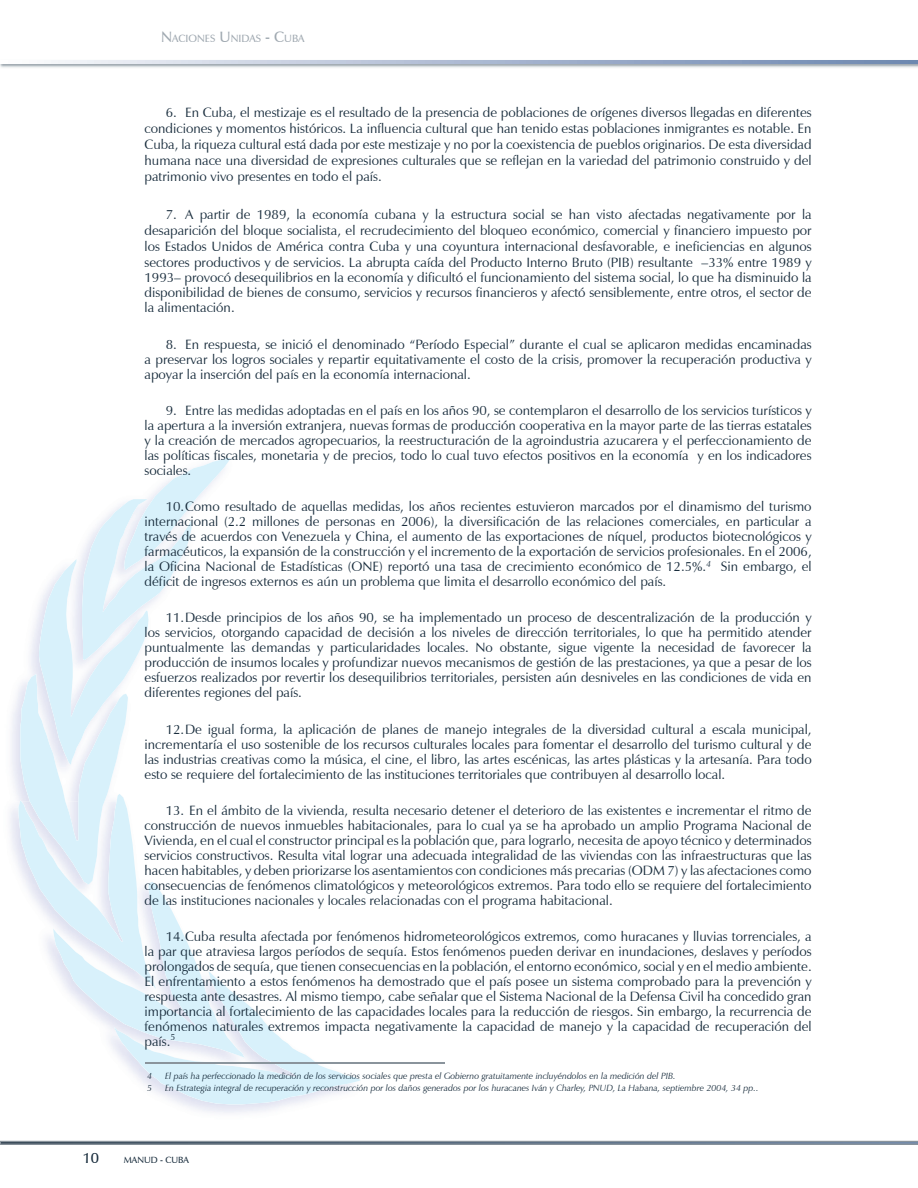
<style>
.page{position:relative;width:918px;height:1188px;background:#fff}
.page>*{position:absolute;margin:0;border:0;box-sizing:border-box;transform-origin:0 0}
.t1{font:600 15px "Zapf Humanist 601 BT";color:#182c3c}
.t2{font:13.5px/15px "Zapf Humanist 601 BT";color:#182c3c;text-align:justify}
.t3{font:600 10.5px "Zapf Humanist 601 BT";color:#a0a9b1}
.t4{font:italic 9px "Zapf Humanist 601 BT";color:#182c3c}
.t5{font:600 9px "Zapf Humanist 601 BT";color:#182c3c}
.s1{font-size:15px}
</style>
<div class="page">
<svg style="left:22px;top:60px;width:895px;height:1px"></svg>
<svg style="left:22px;top:62px;width:895px;height:1px"></svg>
<svg style="left:22px;top:63px;width:895px;height:1px"></svg>
<svg style="left:0;top:1141px;width:918px;height:4px;background:#74828f"></svg>
<svg style="left:19px;top:458px;width:342px;height:646px"></svg>
<hr style="left:146px;top:1062px;width:299px;height:1px;background:#8a949c">
<p class="t3" style="left:161px;top:32px;width:145px"><span class="s1">N</span>ACIONES <span class="s1">U</span>NIDAS <span class="s1">- C</span>UBA</p>
<p class="t2" style="left:145px;top:104px;width:669px;line-height:16.2px;text-indent:21px">6. En Cuba, el mestizaje es el resultado de la presencia de poblaciones de orígenes diversos llegadas en diferentes condiciones y momentos históricos. La influencia cultural que han tenido estas poblaciones inmigrantes es notable. En Cuba, la riqueza cultural está dada por este mestizaje y no por la coexistencia de pueblos originarios. De esta diversidad humana nace una diversidad de expresiones culturales que se reflejan en la variedad del patrimonio construido y del patrimonio vivo presentes en todo el país.</p>
<p class="t2" style="left:145px;top:206px;width:669px;line-height:15.6px;text-indent:21px">7. A partir de 1989, la economía cubana y la estructura social se han visto afectadas negativamente por la desaparición del bloque socialista, el recrudecimiento del bloqueo económico, comercial y financiero impuesto por los Estados Unidos de América contra Cuba y una coyuntura internacional desfavorable, e ineficiencias en algunos sectores productivos y de servicios. La abrupta caída del Producto Interno Bruto (PIB) resultante –33% entre 1989 y 1993– provocó desequilibrios en la economía y dificultó el funcionamiento del sistema social, lo que ha disminuido la disponibilidad de bienes de consumo, servicios y recursos financieros y afectó sensiblemente, entre otros, el sector de la alimentación.</p>
<p class="t2" style="left:145px;top:337px;width:669px;text-indent:21px">8. En respuesta, se inició el denominado “Período Especial” durante el cual se aplicaron medidas encaminadas a preservar los logros sociales y repartir equitativamente el costo de la crisis, promover la recuperación productiva y apoyar la inserción del país en la economía internacional.</p>
<p class="t2" style="left:145px;top:403px;width:669px;text-indent:21px">9. Entre las medidas adoptadas en el país en los años 90, se contemplaron el desarrollo de los servicios turísticos y la apertura a la inversión extranjera, nuevas formas de producción cooperativa en la mayor parte de las tierras estatales y la creación de mercados agropecuarios, la reestructuración de la agroindustria azucarera y el perfeccionamiento de las políticas fiscales, monetaria y de precios, todo lo cual tuvo efectos positivos en la economía y en los indicadores sociales.</p>
<p class="t2" style="left:145px;top:499px;width:669px;text-indent:21px">10. Como resultado de aquellas medidas, los años recientes estuvieron marcados por el dinamismo del turismo internacional (2.2 millones de personas en 2006), la diversificación de las relaciones comerciales, en particular a través de acuerdos con Venezuela y China, el aumento de las exportaciones de níquel, productos biotecnológicos y farmacéuticos, la expansión de la construcción y el incremento de la exportación de servicios profesionales. En el 2006, la Oficina Nacional de Estadísticas (ONE) reportó una tasa de crecimiento económico de 12.5%.<sup>4</sup> Sin embargo, el déficit de ingresos externos es aún un problema que limita el desarrollo económico del país.</p>
<p class="t2" style="left:145px;top:610px;width:669px;text-indent:21px">11. Desde principios de los años 90, se ha implementado un proceso de descentralización de la producción y los servicios, otorgando capacidad de decisión a los niveles de dirección territoriales, lo que ha permitido atender puntualmente las demandas y particularidades locales. No obstante, sigue vigente la necesidad de favorecer la producción de insumos locales y profundizar nuevos mecanismos de gestión de las prestaciones, ya que a pesar de los esfuerzos realizados por revertir los desequilibrios territoriales, persisten aún desniveles en las condiciones de vida en diferentes regiones del país.</p>
<p class="t2" style="left:145px;top:722px;width:669px;text-indent:21px">12. De igual forma, la aplicación de planes de manejo integrales de la diversidad cultural a escala municipal, incrementaría el uso sostenible de los recursos culturales locales para fomentar el desarrollo del turismo cultural y de las industrias creativas como la música, el cine, el libro, las artes escénicas, las artes plásticas y la artesanía. Para todo esto se requiere del fortalecimiento de las instituciones territoriales que contribuyen al desarrollo local.</p>
<p class="t2" style="left:145px;top:803px;width:669px;text-indent:21px">13. En el ámbito de la vivienda, resulta necesario detener el deterioro de las existentes e incrementar el ritmo de construcción de nuevos inmuebles habitacionales, para lo cual ya se ha aprobado un amplio Programa Nacional de Vivienda, en el cual el constructor principal es la población que, para lograrlo, necesita de apoyo técnico y determinados servicios constructivos. Resulta vital lograr una adecuada integralidad de las viviendas con las infraestructuras que las hacen habitables, y deben priorizarse los asentamientos con condiciones más precarias (ODM 7) y las afectaciones como consecuencias de fenómenos climatológicos y meteorológicos extremos. Para todo ello se requiere del fortalecimiento de las instituciones nacionales y locales relacionadas con el programa habitacional.</p>
<p class="t2" style="left:145px;top:929px;width:669px;text-indent:21px">14. Cuba resulta afectada por fenómenos hidrometeorológicos extremos, como huracanes y lluvias torrenciales, a la par que atraviesa largos períodos de sequía. Estos fenómenos pueden derivar en inundaciones, deslaves y períodos prolongados de sequía, que tienen consecuencias en la población, el entorno económico, social y en el medio ambiente.<br>El enfrentamiento a estos fenómenos ha demostrado que el país posee un sistema comprobado para la prevención y respuesta ante desastres. Al mismo tiempo, cabe señalar que el Sistema Nacional de la Defensa Civil ha concedido gran importancia al fortalecimiento de las capacidades locales para la reducción de riesgos. Sin embargo, la recurrencia de fenómenos naturales extremos impacta negativamente la capacidad de manejo y la capacidad de recuperación del país.<sup>5</sup></p>
<p class="t4" style="left:147px;top:1071px;width:6px">4</p>
<p class="t4" style="left:165px;top:1071px;width:512px">El país ha perfeccionado la medición de los servicios sociales que presta el Gobierno gratuitamente incluyéndolos en la medición del PIB.</p>
<p class="t4" style="left:147px;top:1083px;width:6px">5</p>
<p class="t4" style="left:165px;top:1083px;width:595px">En Estrategia integral de recuperación y reconstrucción por los daños generados por los huracanes Iván y Charley, PNUD, La Habana, septiembre 2004, 34 pp..</p>
<p class="t1" style="left:83px;top:1148px;width:18px">10</p>
<p class="t5" style="left:124px;top:1154px;width:67px">MANUD - CUBA</p>
</div>
